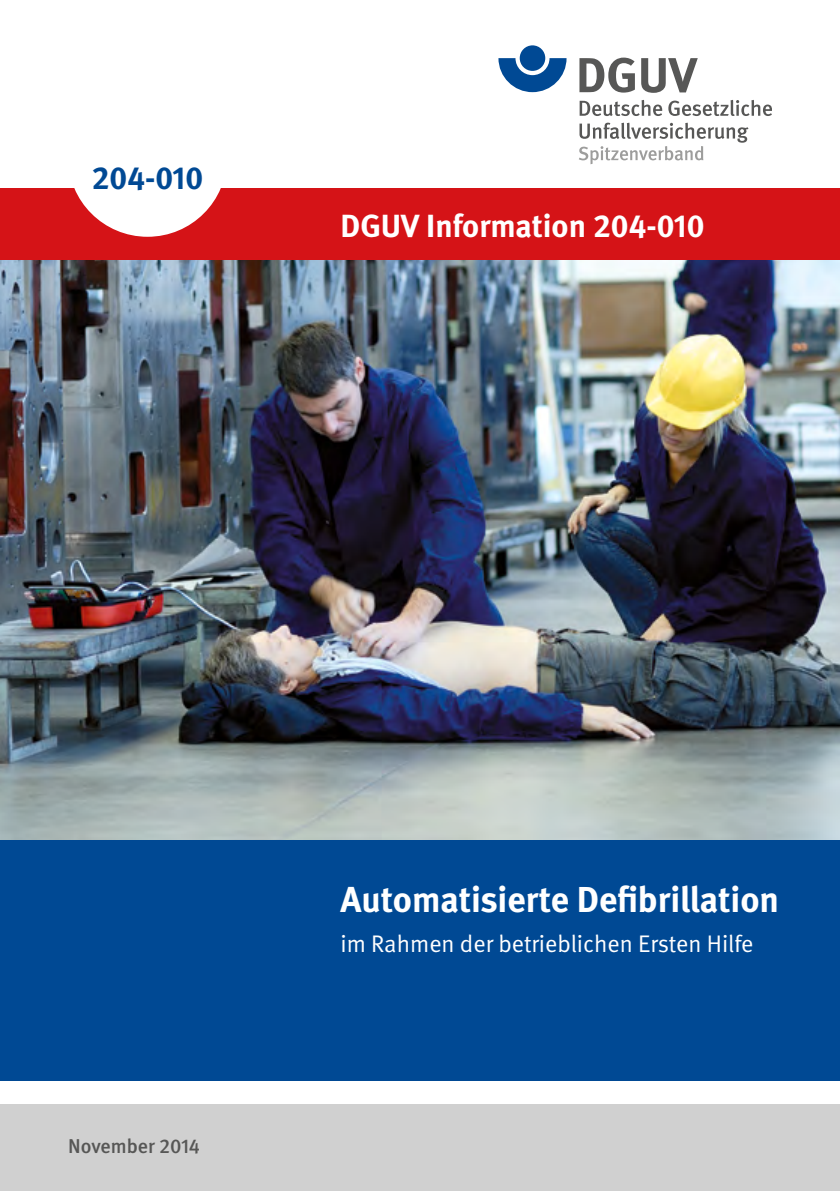
<style>
.page{position:relative;width:840px;height:1191px;background:#fff}
.page>*{position:absolute;margin:0;border:0;box-sizing:border-box;transform-origin:0 0}
.Titel{font:700 36px "DGUV Meta";color:#fff}
.BestNr_Balken{font:700 32px "DGUV Meta";color:#fff}
.t1{font:700 32px "DGUV Meta";color:#004994}
.SubTitel{font:24px "DGUV Meta";color:#fff}
.Ausgabe{font:500 20px "DGUV Meta";color:#575756}
</style>
<div class="page">
<div style="left:0;top:1104px;width:839px;height:87px;background:#d0d0d0"></div>
<div style="left:0;top:839px;width:839px;height:241px;background:#004994"></div>
<div style="left:0;top:189px;width:839px;height:72px;background:#d51317"></div>
<div style="left:68px;top:78px;width:159px;height:159px;background:#fff;border-radius:50%"></div>
<img style="left:0;top:261px;width:839px;height:578px">
<svg style="left:498px;top:58px;width:68px;height:34px"></svg>
<div style="left:519px;top:45px;width:26px;height:26px;background:#004994;border-radius:50%"></div>
<svg style="left:579px;top:58px;width:55px;height:35px"></svg>
<svg style="left:641px;top:58px;width:56px;height:35px"></svg>
<svg style="left:579px;top:100px;width:82px;height:16px"></svg>
<svg style="left:668px;top:100px;width:103px;height:16px"></svg>
<svg style="left:579px;top:123px;width:169px;height:41px"></svg>
<h2 class="t1" style="left:92px;top:158px;width:113px">204-010</h2>
<p class="BestNr_Balken" style="left:340px;top:207px;width:365px">DGUV Information 204-010</p>
<p class="Ausgabe" style="left:68px;top:1134px;width:133px">November 2014</p>
<p class="Titel" style="left:340px;top:877px;width:440px">Automatisierte Defibrillation</p>
<p class="SubTitel" style="left:340px;top:929px;width:414px">im Rahmen der betrieblichen Ersten Hilfe</p>
</div>
